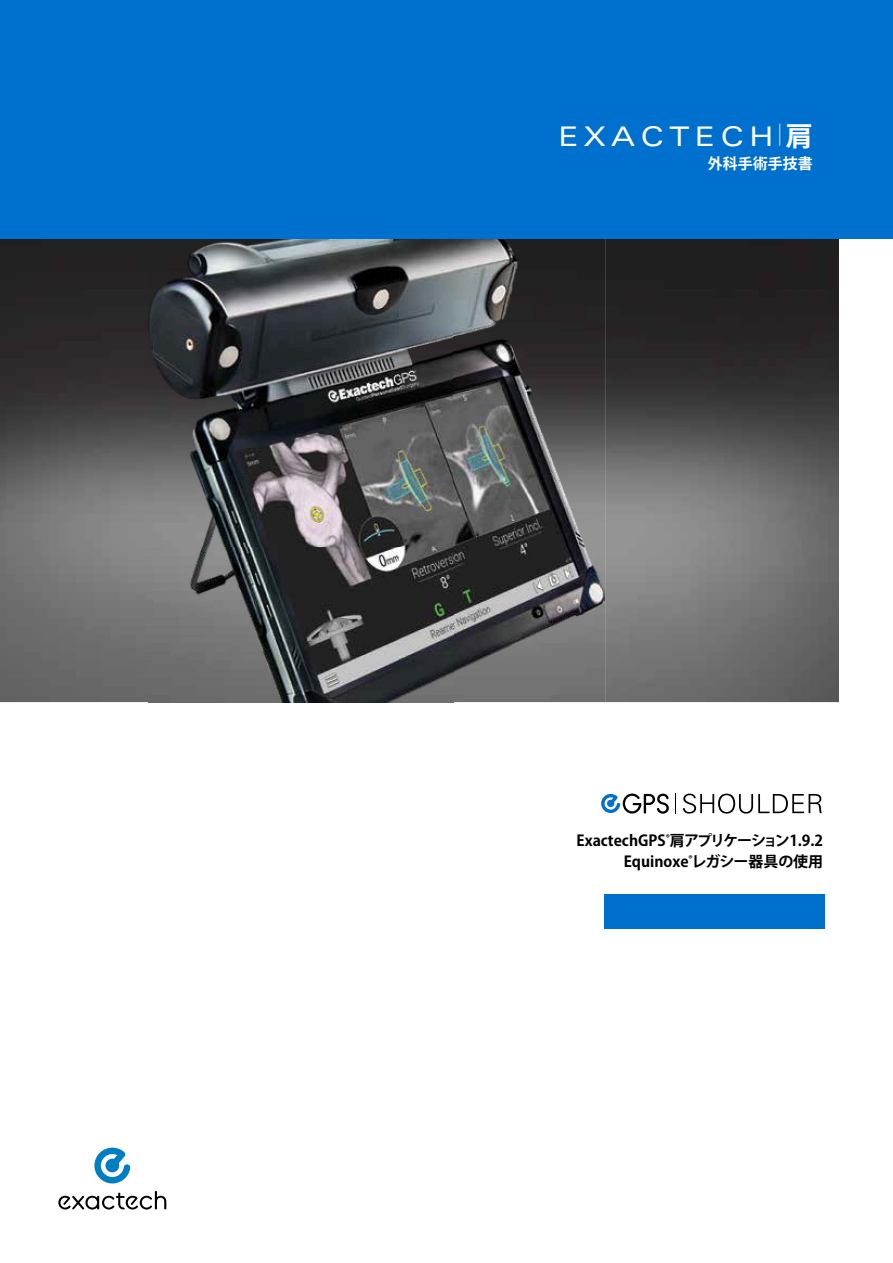
<style>
.page{position:relative;width:893px;height:1263px;background:#fff}
.page>*{position:absolute;margin:0;border:0;box-sizing:border-box;transform-origin:0 0}
.t1{font:expanded 27px "Univers LT Std";letter-spacing:.2em;color:#fff}
.t2{font:700 15px/21px "Koz Go Pro";color:#000;text-align:right}
.t3{font:700 15px "Koz Go Pro";color:#fff}
.s1{font-family:"Koz Go Pro";font-weight:700;font-stretch:normal}
</style>
<div class="page">
<img style="left:0;top:239px;width:839px;height:463px">
<img style="left:149px;top:239px;width:456px;height:463px">
<div style="left:0;top:0;width:893px;height:239px;background:#0070ce"></div>
<svg style="left:779px;top:124px;width:1px;height:22px"></svg>
<div style="left:604px;top:894px;width:221px;height:35px;background:#0070ce"></div>
<svg style="left:58px;top:1191px;width:108px;height:18px"></svg>
<svg style="left:94px;top:1148px;width:36px;height:35px"></svg>
<svg style="left:683px;top:794px;width:139px;height:19px"></svg>
<svg style="left:601px;top:793px;width:68px;height:21px"></svg>
<svg style="left:675px;top:794px;width:1px;height:20px"></svg>
<h1 class="t1" style="left:559px;top:120px;width:256px">EXACTECH <span class="s1">肩</span></h1>
<p class="t3" style="left:708px;top:154px;width:107px">外科手術手技書</p>
<p class="t2" style="left:577px;top:831px;width:248px">ExactechGPS<sup>®</sup>肩アプリケーション1.9.2<br>Equinoxe<sup>®</sup>レガシー器具の使用</p>
</div>
